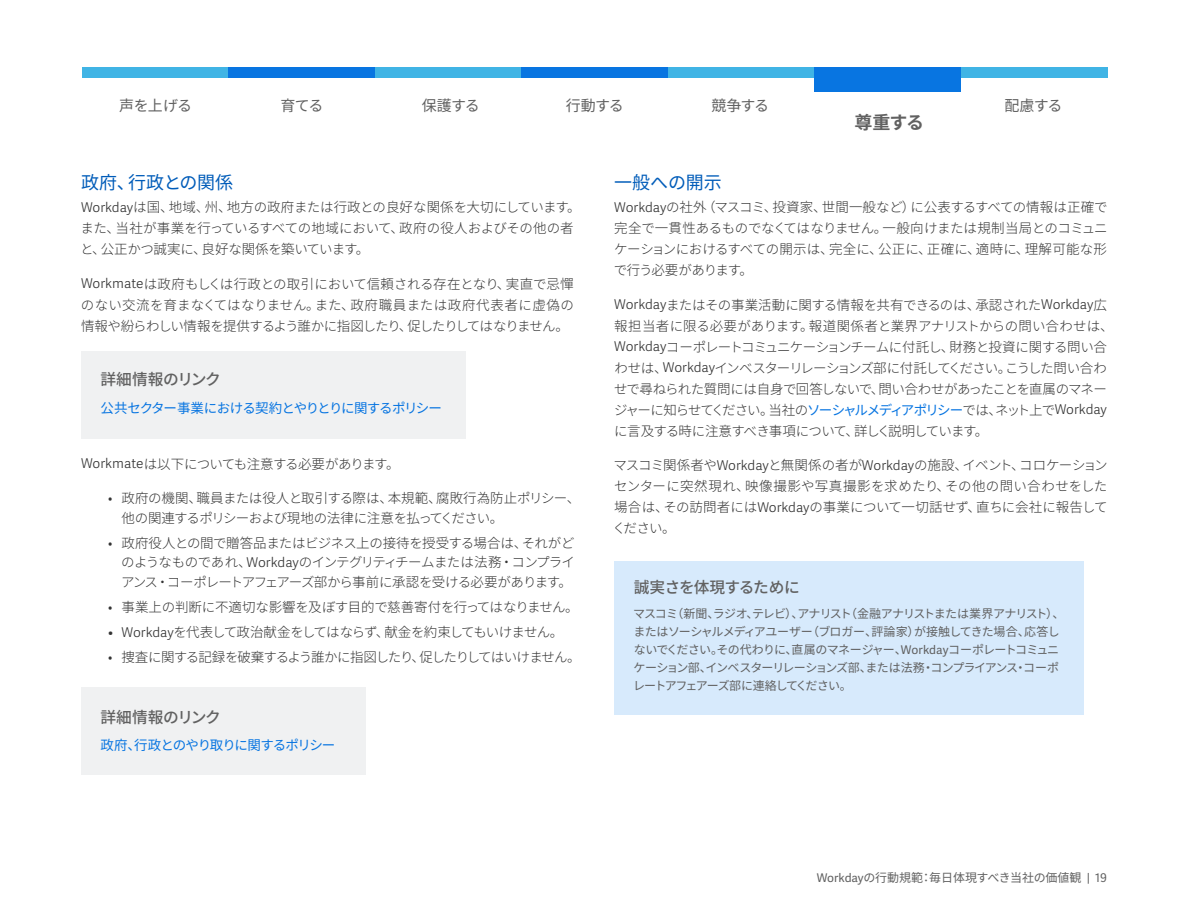
<style>
.page{position:relative;width:1188px;height:918px;background:#fff}
.page>*{position:absolute;margin:0;border:0;box-sizing:border-box;transform-origin:0 0}
.t1{font:18px "Noto Sans CJ Kjp";color:#005cb9}
.t2{font:700 18px "Workday Adelle Sans";color:#616161}
.t3{font:700 18px "Noto Sans CJ Kjp";color:#616161}
.t4{font:500 15.75px "Noto Sans CJ Kjp";letter-spacing:-.03em;color:#616161}
.t5{font:15px "Workday Adelle Sans";letter-spacing:-.005em;color:#616161}
.t6{font:15px "Noto Sans CJ Kjp";letter-spacing:-.055em;color:#616161}
.t7{font:300 13.5px/21px "Noto Sans CJ Kjp";letter-spacing:-.035em;color:#333;text-align:justify}
.t8{font:300 13.5px/21px "Noto Sans CJ Kjp";letter-spacing:-.01em;color:#333}
.t9{font:13.5px "Noto Sans CJ Kjp";letter-spacing:-.065em;color:#0875e1}
.t10{font:300 13.5px "Noto Sans CJ Kjp";letter-spacing:-.065em;color:#333}
.t11{font:300 13.5px "Noto Sans CJ Kjp";letter-spacing:-.07em;color:#333}
.t12{font:300 13.5px "Noto Sans CJ Kjp";letter-spacing:-.015em;color:#333}
.t13{font:12px/18px "Noto Sans CJ Kjp";letter-spacing:-.06em;color:#616161}
.t14{font:12px "Noto Sans CJ Kjp";color:#616161}
.s1{font-family:"Workday Adelle Sans"}
.s2{font-weight:400;color:#0875e1}
</style>
<div class="page">
<div style="left:82px;top:68px;width:147px;height:10px;background:#40b4e5"></div>
<div style="left:228px;top:68px;width:147px;height:10px;background:#0875e1"></div>
<div style="left:375px;top:68px;width:147px;height:10px;background:#40b4e5"></div>
<div style="left:668px;top:68px;width:147px;height:10px;background:#40b4e5"></div>
<div style="left:814px;top:68px;width:147px;height:24px;background:#0875e1"></div>
<div style="left:961px;top:68px;width:147px;height:10px;background:#40b4e5"></div>
<div style="left:521px;top:68px;width:147px;height:10px;background:#0875e1"></div>
<div style="left:81px;top:351px;width:385px;height:88px;background:#f0f1f2"></div>
<div style="left:81px;top:688px;width:285px;height:87px;background:#f0f1f2"></div>
<div style="left:614px;top:561px;width:470px;height:154px;background:#d7eafc"></div>
<p class="t6" style="left:119px;top:97px;width:75px">声を上げる</p>
<p class="t6" style="left:280px;top:97px;width:45px">育てる</p>
<p class="t6" style="left:422px;top:97px;width:59px">保護する</p>
<p class="t6" style="left:566px;top:97px;width:59px">行動する</p>
<p class="t6" style="left:711px;top:97px;width:59px">競争する</p>
<p class="t6" style="left:1005px;top:97px;width:59px">配慮する</p>
<p class="t5" style="left:111px;top:97px;width:91px">We Speak Up</p>
<p class="t5" style="left:268px;top:97px;width:69px">We Foster</p>
<p class="t5" style="left:413px;top:97px;width:77px">We Protect</p>
<p class="t5" style="left:569px;top:97px;width:50px">We Act</p>
<p class="t5" style="left:695px;top:97px;width:89px">We Compete</p>
<p class="t5" style="left:1004px;top:97px;width:58px">We Care</p>
<h1 class="t3" style="left:854px;top:112px;width:71px">尊重する</h1>
<h1 class="t2" style="left:838px;top:110px;width:101px">We Respect</h1>
<h1 class="t1" style="left:81px;top:172px;width:154px">政府、行政との関係</h1>
<p class="t8" style="left:81px;top:197px;width:502px"><span class="s1">Workday</span>は国、地域、州、地方の政府または行政との良好な関係を大切にしています。また、当社が事業を行っているすべての地域において、政府の役人およびその他の者と、公正かつ誠実に、良好な関係を築いています。</p>
<p class="t7" style="left:81px;top:273px;width:495px"><span class="s1">Workmate</span>は政府もしくは行政との取引において信頼される存在となり、実直で忌憚のない交流を育まなくてはなりません。また、政府職員または政府代表者に虚偽の情報や紛らわしい情報を提供するよう誰かに指図したり、促したりしてはなりません。</p>
<p class="t4" style="left:100px;top:371px;width:122px">詳細情報のリンク</p>
<p class="t9" style="left:100px;top:401px;width:343px">公共セクター事業における契約とやりとりに関するポリシー</p>
<p class="t7" style="left:81px;top:453px;width:320px"><span class="s1">Workmate</span>は以下についても注意する必要があります。</p>
<p class="t7" style="left:122px;top:489px;width:460px;line-height:19.5px;text-indent:-14px">• 政府の機関、職員または役人と取引する際は、本規範、腐敗行為防止ポリシー、他の関連するポリシーおよび現地の法律に注意を払ってください。</p>
<p class="t7" style="left:121px;top:533px;width:455px;line-height:19.5px;text-indent:-13px">• 政府役人との間で贈答品またはビジネス上の接待を授受する場合は、それがどのようなものであれ、<span class="s1">Workday</span>のインテグリティチームまたは法務・コンプライアンス・コーポレートアフェアーズ部から事前に承認を受ける必要があります。</p>
<p class="t12" style="left:108px;top:599px;width:472px">• 事業上の判断に不適切な影響を及ぼす目的で慈善寄付を行ってはなりません。</p>
<p class="t10" style="left:108px;top:624px;width:457px"><span class="s1">• Workday</span>を代表して政治献金をしてはならず、献金を約束してもいけません。</p>
<p class="t11" style="left:108px;top:650px;width:474px">• 捜査に関する記録を破棄するよう誰かに指図したり、促したりしてはいけません。</p>
<p class="t4" style="left:100px;top:708px;width:122px">詳細情報のリンク</p>
<p class="t9" style="left:100px;top:738px;width:236px">政府、行政とのやり取りに関するポリシー</p>
<h1 class="t1" style="left:614px;top:172px;width:109px">一般への開示</h1>
<p class="t7" style="left:614px;top:197px;width:495px"><span class="s1">Workday</span>の社外（マスコミ、投資家、世間一般など）に公表するすべての情報は正確で完全で一貫性あるものでなくてはなりません。一般向けまたは規制当局とのコミュニケーションにおけるすべての開示は、完全に、公正に、正確に、適時に、理解可能な形で行う必要があります。</p>
<p class="t7" style="left:614px;top:294px;width:501px;text-align:left"><span class="s1">Workday</span>またはその事業活動に関する情報を共有できるのは、承認された<span class="s1">Workday</span>広報担当者に限る必要があります。報道関係者と業界アナリストからの問い合わせは、<span class="s1">Workday</span>コーポレートコミュニケーションチームに付託し、財務と投資に関する問い合わせは、<span class="s1">Workday</span>インベスターリレーションズ部に付託してください。こうした問い合わせで尋ねられた質問には自身で回答しないで、問い合わせがあったことを直属のマネージャーに知らせてください。当社の<span class="s2">ソーシャルメディアポリシー</span>では、ネット上で<span class="s1">Workday</span>に言及する時に注意すべき事項について、詳しく説明しています。</p>
<p class="t7" style="left:612px;top:455px;width:497px">マスコミ関係者や<span class="s1">Workday</span>と無関係の者が<span class="s1">Workday</span>の施設、イベント、コロケーションセンターに突然現れ、映像撮影や写真撮影を求めたり、その他の問い合わせをした場合は、その訪問者には<span class="s1">Workday</span>の事業について一切話せず、直ちに会社に報告してください。</p>
<p class="t4" style="left:634px;top:578px;width:168px">誠実さを体現するために</p>
<p class="t13" style="left:633px;top:604px;width:433px">マスコミ（新聞、ラジオ、テレビ）、アナリスト（金融アナリストまたは業界アナリスト）、またはソーシャルメディアユーザー（ブロガー、評論家）が接触してきた場合、応答しないでください。その代わりに、直属のマネージャー、<span class="s1">Workday</span>コーポレートコミュニケーション部、インベスターリレーションズ部、または法務・コンプライアンス・コーポレートアフェアーズ部に連絡してください。</p>
<p class="t14" style="left:817px;top:871px;width:292px"><span class="s1">Workday</span>の行動規範：毎日体現すべき当社の価値観 <span class="s1">| 19</span></p>
</div>
